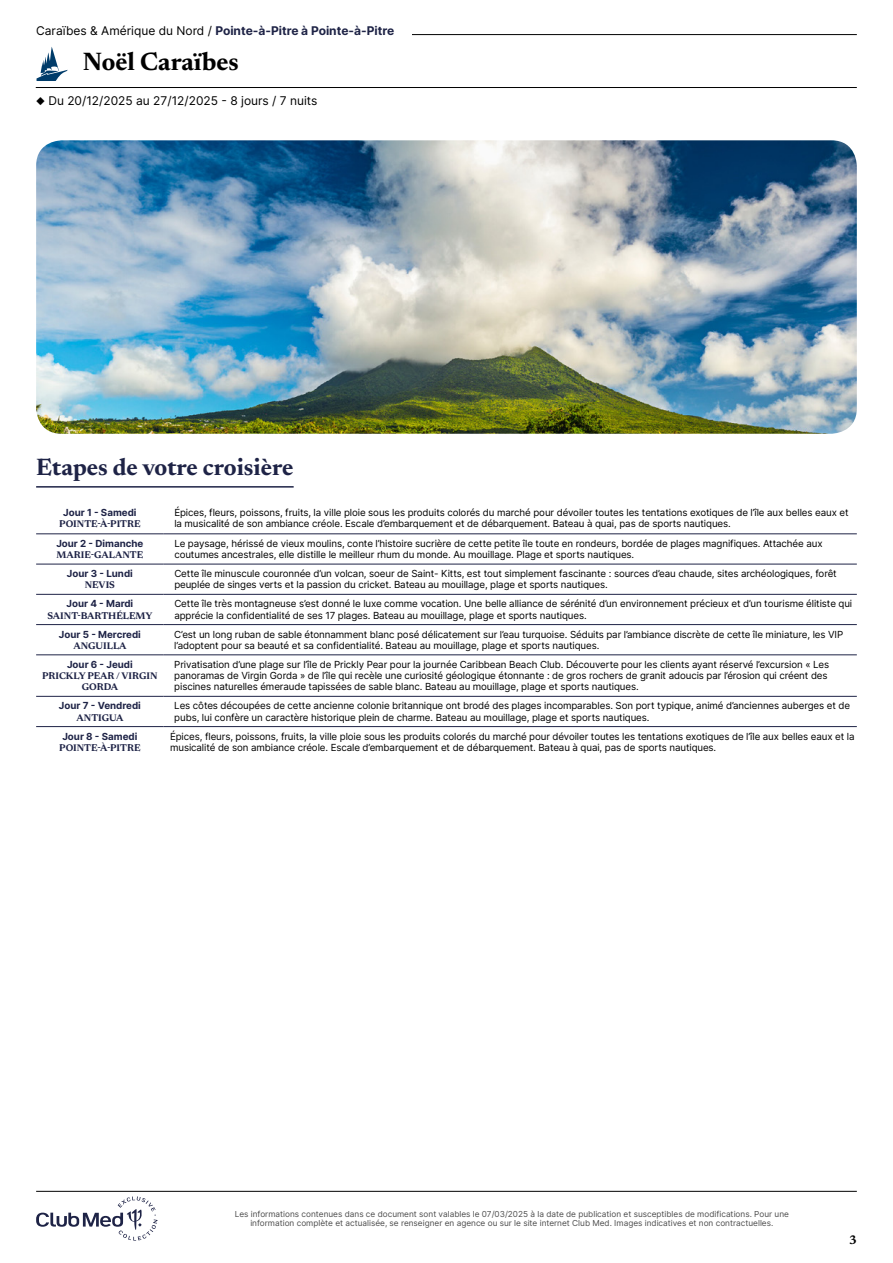
<style>
.page{position:relative;width:893px;height:1263px;background:#fff}
.page>*{position:absolute;margin:0;border:0;box-sizing:border-box;transform-origin:0 0}
.t1{font:700 25.5px "Newsreader 24 pt";color:#000}
.t2{font:700 24px "Newsreader 24 pt";color:#1e2346}
.t3{font:700 12.6px "Newsreader 24 pt";color:#000}
.t4{font:700 12px "Inter";color:#1e2346}
.t5{font:12px "Inter";color:#000}
.t6{font:9.75px/11.2px "Inter";letter-spacing:-.01em;color:#000}
.t7{font:700 9.75px/11.2px "Newsreader 24 pt";color:#1e2346;text-align:center}
.t8{font:700 9.75px "Inter";color:#1e2346}
.t9{font:8.25px/9px "Inter";color:#4d4d4d;text-align:center}
.s1{font-weight:400;color:#000}
</style>
<div class="page">
<hr style="left:107px;top:34px;width:750px;height:1px;background:#000">
<hr style="left:36px;top:87px;width:821px;height:1px;background:#000">
<svg style="left:36px;top:47px;width:32px;height:34px"></svg>
<div style="left:36px;top:26px;width:375px;height:17px;background:#fff"></div>
<img style="left:36px;top:140px;width:821px;height:294px">
<hr style="left:36px;top:486px;width:258px;height:2px;background:#1e2346">
<hr style="left:36px;top:534px;width:128px;height:1px;background:#1e2346">
<hr style="left:164px;top:534px;width:693px;height:1px;background:#1e2346">
<hr style="left:36px;top:564px;width:128px;height:1px;background:#1e2346">
<hr style="left:164px;top:564px;width:693px;height:1px;background:#1e2346">
<hr style="left:36px;top:594px;width:128px;height:1px;background:#1e2346">
<hr style="left:164px;top:594px;width:693px;height:1px;background:#1e2346">
<hr style="left:36px;top:624px;width:128px;height:1px;background:#1e2346">
<hr style="left:164px;top:624px;width:693px;height:1px;background:#1e2346">
<hr style="left:36px;top:655px;width:128px;height:1px;background:#1e2346">
<hr style="left:164px;top:655px;width:693px;height:1px;background:#1e2346">
<hr style="left:36px;top:696px;width:128px;height:1px;background:#1e2346">
<hr style="left:36px;top:726px;width:128px;height:1px;background:#1e2346">
<hr style="left:164px;top:696px;width:693px;height:1px;background:#1e2346">
<hr style="left:164px;top:726px;width:693px;height:1px;background:#1e2346">
<svg style="left:36px;top:1196px;width:122px;height:44px"></svg>
<hr style="left:36px;top:1191px;width:821px;height:1px;background:#000">
<p class="t4" style="left:36px;top:22px;width:360px"><span class="s1">Caraïbes &amp; Amérique du Nord /</span> Pointe-à-Pitre à Pointe-à-Pitre</p>
<h1 class="t1" style="left:83px;top:43px;width:157px">Noël Caraïbes</h1>
<p class="t5" style="left:36px;top:92px;width:283px">◆ Du 20/12/2025 au 27/12/2025 - 8 jours / 7 nuits</p>
<h2 class="t2" style="left:36px;top:450px;width:259px">Etapes de votre croisière</h2>
<p class="t8" style="left:63px;top:506px;width:75px">Jour 1 - Samedi</p>
<p class="t7" style="left:59px;top:518px;width:83px">POINTE-À-PITRE</p>
<p class="t6" style="left:174px;top:507px;width:676px">Épices, fleurs, poissons, fruits, la ville ploie sous les produits colorés du marché pour dévoiler toutes les tentations exotiques de l’île aux belles eaux et la musicalité de son ambiance créole. Escale d’embarquement et de débarquement. Bateau à quai, pas de sports nautiques.</p>
<p class="t8" style="left:56px;top:536px;width:89px">Jour 2 - Dimanche</p>
<p class="t7" style="left:57px;top:549px;width:88px">MARIE-GALANTE</p>
<p class="t6" style="left:174px;top:537px;width:650px">Le paysage, hérissé de vieux moulins, conte l’histoire sucrière de cette petite île toute en rondeurs, bordée de plages magnifiques. Attachée aux coutumes ancestrales, elle distille le meilleur rhum du monde. Au mouillage. Plage et sports nautiques.</p>
<p class="t8" style="left:67px;top:566px;width:67px">Jour 3 - Lundi</p>
<p class="t7" style="left:85px;top:579px;width:32px">NEVIS</p>
<p class="t6" style="left:174px;top:568px;width:664px">Cette île minuscule couronnée d’un volcan, soeur de Saint- Kitts, est tout simplement fascinante : sources d’eau chaude, sites archéologiques, forêt peuplée de singes verts et la passion du cricket. Bateau au mouillage, plage et sports nautiques.</p>
<p class="t8" style="left:67px;top:597px;width:68px">Jour 4 - Mardi</p>
<p class="t7" style="left:47px;top:609px;width:107px">SAINT-BARTHÉLEMY</p>
<p class="t6" style="left:174px;top:598px;width:679px">Cette île très montagneuse s’est donné le luxe comme vocation. Une belle alliance de sérénité d’un environnement précieux et d’un tourisme élitiste qui apprécie la confidentialité de ses 17 plages. Bateau au mouillage, plage et sports nautiques.</p>
<p class="t8" style="left:59px;top:627px;width:83px">Jour 5 - Mercredi</p>
<p class="t7" style="left:73px;top:639px;width:55px">ANGUILLA</p>
<p class="t6" style="left:174px;top:628px;width:670px">C’est un long ruban de sable étonnamment blanc posé délicatement sur l’eau turquoise. Séduits par l’ambiance discrète de cette île miniature, les VIP l’adoptent pour sa beauté et sa confidentialité. Bateau au mouillage, plage et sports nautiques.</p>
<p class="t8" style="left:67px;top:657px;width:67px">Jour 6 - Jeudi</p>
<p class="t7" style="left:42px;top:670px;width:117px">PRICKLY PEAR / VIRGIN<br>GORDA</p>
<p class="t6" style="left:174px;top:658px;width:656px">Privatisation d’une plage sur l’île de Prickly Pear pour la journée Caribbean Beach Club. Découverte pour les clients ayant réservé l’excursion « Les panoramas de Virgin Gorda » de l’île qui recèle une curiosité géologique étonnante : de gros rochers de granit adoucis par l’érosion qui créent des piscines naturelles émeraude tapissées de sable blanc. Bateau au mouillage, plage et sports nautiques.</p>
<p class="t8" style="left:59px;top:699px;width:83px">Jour 7 - Vendredi</p>
<p class="t7" style="left:77px;top:711px;width:48px">ANTIGUA</p>
<p class="t6" style="left:174px;top:700px;width:677px">Les côtes découpées de cette ancienne colonie britannique ont brodé des plages incomparables. Son port typique, animé d’anciennes auberges et de pubs, lui confère un caractère historique plein de charme. Bateau au mouillage, plage et sports nautiques.</p>
<p class="t8" style="left:62px;top:729px;width:77px">Jour 8 - Samedi</p>
<p class="t7" style="left:59px;top:741px;width:83px">POINTE-À-PITRE</p>
<p class="t6" style="left:170px;top:730px;width:686px">Épices, fleurs, poissons, fruits, la ville ploie sous les produits colorés du marché pour dévoiler toutes les tentations exotiques de l’île aux belles eaux et la musicalité de son ambiance créole. Escale d’embarquement et de débarquement. Bateau à quai, pas de sports nautiques.</p>
<p class="t9" style="left:235px;top:1209px;width:556px">Les informations contenues dans ce document sont valables le 07/03/2025 à la date de publication et susceptibles de modifications. Pour une information complète et actualisée, se renseigner en agence ou sur le site internet Club Med. Images indicatives et non contractuelles.</p>
<p class="t3" style="left:849px;top:1230px;width:9px">3</p>
</div>
